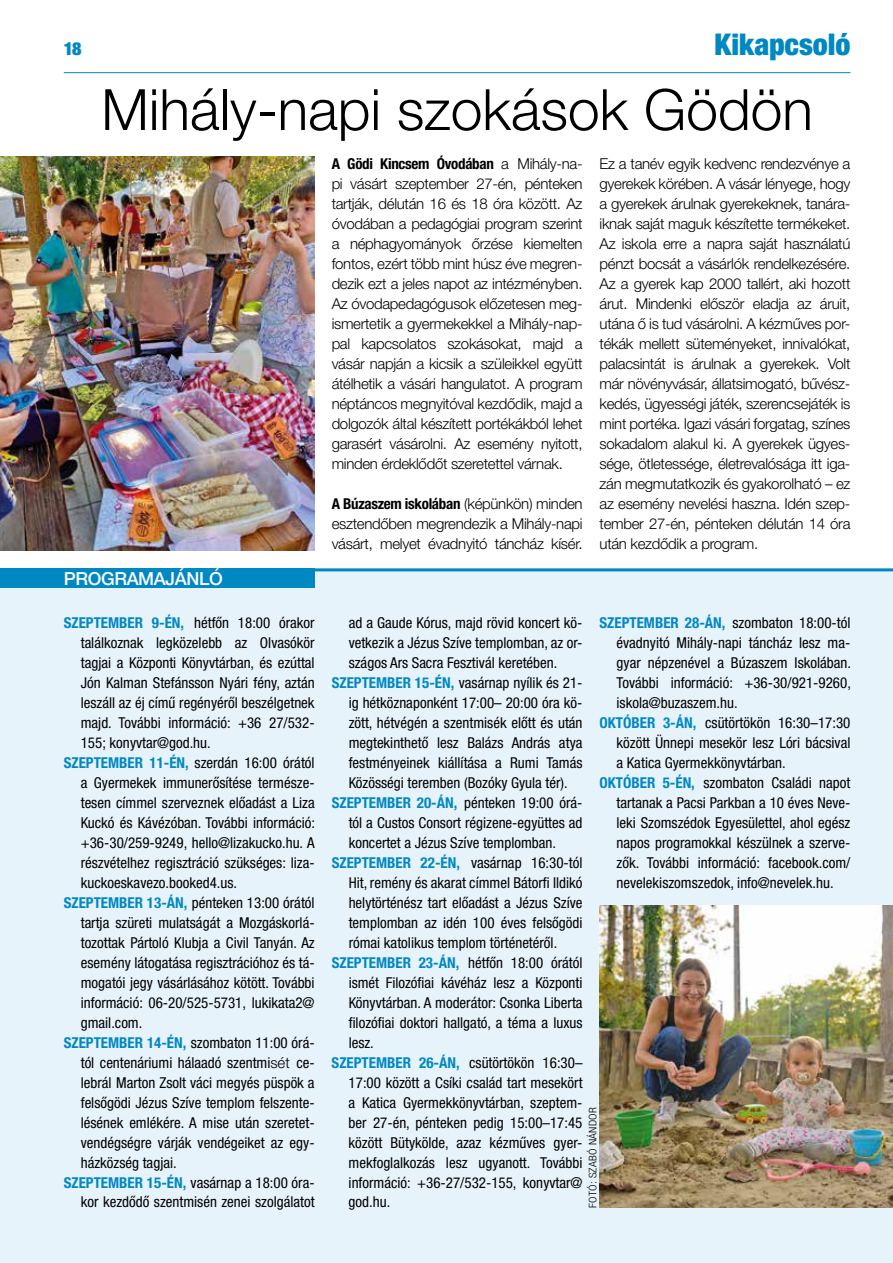
<style>
.page{position:relative;width:893px;height:1263px;background:#fff}
.page>*{position:absolute;margin:0;border:0;box-sizing:border-box;transform-origin:0 0}
.t1{font:300 57px "Helvetica Neue LT Pro";color:#000}
.t2{font:900 condensed 30px "Helvetica Neue LT Pro";color:#0088c2}
.t3{font:500 18px "Helvetica Neue LT Pro";letter-spacing:-.02em;color:#fff}
.t4{font:900 condensed 18px "Helvetica Neue LT Pro";color:#0088c2}
.t5{font:condensed 15px "Helvetica Neue LT Pro";color:#000}
.t6{font:300 15px/20px "Helvetica Neue LT Pro";letter-spacing:-.02em;color:#000;text-align:justify}
.t7{font:300 condensed 10.5px "Helvetica Neue LT Pro";letter-spacing:.02em;color:#000;scale:1.1 1}
.s1{font-weight:700;color:#0088c2}
.s2{font-weight:300;font-stretch:normal}
.s3{font-weight:700;font-stretch:condensed}
</style>
<div class="page">
<div style="left:0;top:568px;width:893px;height:695px;background:#e7f3fb"></div>
<hr style="left:64px;top:72px;width:786px;height:1px;background:#0088c2">
<img style="left:0;top:156px;width:314px;height:395px">
<hr style="left:0;top:568px;width:893px;height:3px;background:#0088c2">
<div style="left:0;top:568px;width:315px;height:20px;background:#0088c2"></div>
<img style="left:599px;top:905px;width:294px;height:302px">
<p class="t4" style="left:64px;top:37px;width:19px">18</p>
<h2 class="t2" style="left:714px;top:26px;width:137px">Kikapcsoló</h2>
<h1 class="t1" style="left:101px;top:75px;width:713px">Mihály-napi szokások Gödön</h1>
<p class="t3" style="left:64px;top:568px;width:161px">PROGRAMAJÁNLÓ</p>
<p class="t5" style="left:64px;top:614px;width:252px"><span class="s1">SZEPTEMBER 9-ÉN,</span> hétfőn 18:00 órakor</p>
<p class="t5" style="left:81px;top:634px;width:235px">találkoznak legközelebb az Olvasókör</p>
<p class="t5" style="left:81px;top:654px;width:235px">tagjai a Központi Könyvtárban, és ezúttal</p>
<p class="t5" style="left:81px;top:674px;width:235px">Jón Kalman Stefánsson Nyári fény, aztán</p>
<p class="t5" style="left:81px;top:694px;width:235px">leszáll az éj című regényéről beszélgetnek</p>
<p class="t5" style="left:81px;top:714px;width:235px">majd. További információ: +36 27/532-</p>
<p class="t5" style="left:81px;top:734px;width:132px">155; konyvtar@god.hu.</p>
<p class="t5" style="left:64px;top:754px;width:252px"><span class="s1">SZEPTEMBER 11-ÉN,</span> szerdán 16:00 órától</p>
<p class="t5" style="left:81px;top:774px;width:235px">a Gyermekek immunerősítése természe-</p>
<p class="t5" style="left:81px;top:794px;width:235px">tesen címmel szerveznek előadást a Liza</p>
<p class="t5" style="left:81px;top:814px;width:236px">Kuckó és Kávézóban. További információ:</p>
<p class="t5" style="left:81px;top:834px;width:235px">+36-30/259-9249, hello@lizakucko.hu. A</p>
<p class="t5" style="left:81px;top:854px;width:235px">részvételhez regisztráció szükséges: liza-</p>
<p class="t5" style="left:81px;top:874px;width:158px">kuckoeskavezo.booked4.us.</p>
<p class="t5" style="left:64px;top:894px;width:252px"><span class="s1">SZEPTEMBER 13-ÁN,</span> pénteken 13:00 órától</p>
<p class="t5" style="left:81px;top:914px;width:235px">tartja szüreti mulatságát a Mozgáskorlá-</p>
<p class="t5" style="left:81px;top:934px;width:235px">tozottak Pártoló Klubja a Civil Tanyán. Az</p>
<p class="t5" style="left:81px;top:954px;width:235px">esemény látogatása regisztrációhoz és tá-</p>
<p class="t5" style="left:81px;top:974px;width:235px">mogatói jegy vásárlásához kötött. További</p>
<p class="t5" style="left:81px;top:994px;width:235px">információ: 06-20/525-5731, lukikata2@</p>
<p class="t5" style="left:81px;top:1014px;width:63px">gmail.com.</p>
<p class="t5" style="left:64px;top:1034px;width:252px"><span class="s1">SZEPTEMBER 14-ÉN,</span> szombaton 11:00 órá-</p>
<p class="t5" style="left:81px;top:1054px;width:235px">tól centenáriumi hálaadó szentmi<span class="s2">sét</span> ce-</p>
<p class="t5" style="left:81px;top:1074px;width:235px">lebrál Marton Zsolt váci megyés püspök a</p>
<p class="t5" style="left:81px;top:1094px;width:235px">felsőgödi Jézus Szíve templom felszente-</p>
<p class="t5" style="left:81px;top:1113px;width:235px">lésének emlékére. A mise után szeretet-</p>
<p class="t5" style="left:81px;top:1133px;width:235px">vendégségre várják vendégeiket az egy-</p>
<p class="t5" style="left:81px;top:1153px;width:97px">házközség tagjai.</p>
<p class="t5" style="left:64px;top:1173px;width:252px"><span class="s1">SZEPTEMBER 15-ÉN,</span> vasárnap a 18:00 óra-</p>
<p class="t5" style="left:81px;top:1193px;width:235px">kor kezdődő szentmisén zenei szolgálatot</p>
<p class="t6" style="left:332px;top:154px;width:252px"><span class="s3">A Gödi Kincsem Óvodában</span> a Mihály-na&shy;pi vásárt szeptember 27-én, pénteken tartják, délután 16 és 18 óra között. Az óvodában a pedagógiai program szerint a néphagyományok őrzése kiemelten fontos, ezért több mint húsz éve megren&shy;dezik ezt a jeles napot az intézményben.<br>Az óvodapedagógusok előzetesen meg&shy;ismertetik a gyermekekkel a Mihály-nap&shy;pal kapcsolatos szokásokat, majd a vásár napján a kicsik a szüleikkel együtt átélhetik a vásári hangulatot. A program néptáncos megnyitóval kezdődik, majd a dolgozók által készített portékákból lehet garasért vásárolni. Az esemény nyitott, minden érdeklődőt szeretettel várnak.</p>
<p class="t6" style="left:332px;top:493px;width:252px"><span class="s3">A Búzaszem iskolában</span> (képünkön) minden esztendőben megrendezik a Mihály-napi vásárt, melyet évadnyitó táncház kísér.</p>
<p class="t6" style="left:600px;top:154px;width:252px">Ez a tanév egyik kedvenc rendezvénye a gyerekek körében. A vásár lényege, hogy a gyerekek árulnak gyerekeknek, tanára&shy;iknak saját maguk készítette termékeket.<br>Az iskola erre a napra saját használatú pénzt bocsát a vásárlók rendelkezésére.<br>Az a gyerek kap 2000 tallért, aki hozott árut. Mindenki először eladja az áruit, utána ő is tud vásárolni. A kézműves por&shy;tékák mellett süteményeket, innivalókat, palacsintát is árulnak a gyerekek. Volt már növényvásár, állatsimogató, bűvész&shy;kedés, ügyességi játék, szerencsejáték is mint portéka. Igazi vásári forgatag, színes sokadalom alakul ki. A gyerekek ügyes&shy;sége, ötletessége, életrevalósága itt iga&shy;zán megmutatkozik és gyakorolható – ez az esemény nevelési haszna. Idén szep&shy;tember 27-én, pénteken délután 14 óra után kezdődik a program.</p>
<p class="t5" style="left:599px;top:614px;width:252px"><span class="s1">SZEPTEMBER 28-ÁN,</span> szombaton 18:00-tól</p>
<p class="t5" style="left:616px;top:634px;width:235px">évadnyitó Mihály-napi táncház lesz ma-</p>
<p class="t5" style="left:616px;top:654px;width:236px">gyar népzenével a Búzaszem Iskolában.</p>
<p class="t5" style="left:616px;top:674px;width:236px">További információ: +36-30/921-9260,</p>
<p class="t5" style="left:616px;top:694px;width:123px">iskola@buzaszem.hu.</p>
<p class="t5" style="left:599px;top:714px;width:252px"><span class="s1">OKTÓBER 3-ÁN,</span> csütörtökön 16:30–17:30</p>
<p class="t5" style="left:616px;top:734px;width:235px">között Ünnepi mesekör lesz Lóri bácsival</p>
<p class="t5" style="left:616px;top:754px;width:171px">a Katica Gyermekkönyvtárban.</p>
<p class="t5" style="left:599px;top:774px;width:252px"><span class="s1">OKTÓBER 5-ÉN,</span> szombaton Családi napot</p>
<p class="t5" style="left:616px;top:794px;width:235px">tartanak a Pacsi Parkban a 10 éves Neve-</p>
<p class="t5" style="left:616px;top:814px;width:235px">leki Szomszédok Egyesülettel, ahol egész</p>
<p class="t5" style="left:616px;top:834px;width:235px">napos programokkal készülnek a szerve-</p>
<p class="t5" style="left:616px;top:854px;width:235px">zők. További információ: facebook.com/</p>
<p class="t5" style="left:616px;top:874px;width:219px">nevelekiszomszedok, info@nevelek.hu.</p>
<p class="t5" style="left:349px;top:614px;width:235px">ad a Gaude Kórus, majd rövid koncert kö-</p>
<p class="t5" style="left:349px;top:634px;width:235px">vetkezik a Jézus Szíve templomban, az or-</p>
<p class="t5" style="left:349px;top:654px;width:210px">szágos Ars Sacra Fesztivál keretében.</p>
<p class="t5" style="left:332px;top:674px;width:252px"><span class="s1">SZEPTEMBER 15-ÉN,</span> vasárnap nyílik és 21-</p>
<p class="t5" style="left:349px;top:694px;width:235px">ig hétköznaponként 17:00– 20:00 óra kö-</p>
<p class="t5" style="left:349px;top:714px;width:235px">zött, hétvégén a szentmisék előtt és után</p>
<p class="t5" style="left:349px;top:734px;width:235px">megtekinthető lesz Balázs András atya</p>
<p class="t5" style="left:349px;top:754px;width:235px">festményeinek kiállítása a Rumi Tamás</p>
<p class="t5" style="left:349px;top:774px;width:220px">Közösségi teremben (Bozóky Gyula tér).</p>
<p class="t5" style="left:332px;top:794px;width:252px"><span class="s1">SZEPTEMBER 20-ÁN,</span> pénteken 19:00 órá-</p>
<p class="t5" style="left:349px;top:814px;width:235px">tól a Custos Consort régizene-együttes ad</p>
<p class="t5" style="left:349px;top:834px;width:209px">koncertet a Jézus Szíve templomban.</p>
<p class="t5" style="left:332px;top:854px;width:252px"><span class="s1">SZEPTEMBER 22-ÉN,</span> vasárnap 16:30-tól</p>
<p class="t5" style="left:349px;top:874px;width:235px">Hit, remény és akarat címmel Bátorfi Ildikó</p>
<p class="t5" style="left:349px;top:894px;width:235px">helytörténész tart előadást a Jézus Szíve</p>
<p class="t5" style="left:349px;top:914px;width:235px">templomban az idén 100 éves felsőgödi</p>
<p class="t5" style="left:349px;top:934px;width:210px">római katolikus templom történetéről.</p>
<p class="t5" style="left:332px;top:954px;width:252px"><span class="s1">SZEPTEMBER 23-ÁN,</span> hétfőn 18:00 órától</p>
<p class="t5" style="left:349px;top:974px;width:235px">ismét Filozófiai kávéház lesz a Központi</p>
<p class="t5" style="left:349px;top:994px;width:235px">Könyvtárban. A moderátor: Csonka Liberta</p>
<p class="t5" style="left:349px;top:1014px;width:235px">filozófiai doktori hallgató, a téma a luxus</p>
<p class="t5" style="left:349px;top:1034px;width:27px">lesz.</p>
<p class="t5" style="left:332px;top:1054px;width:252px"><span class="s1">SZEPTEMBER 26-ÁN,</span> csütörtökön 16:30–</p>
<p class="t5" style="left:349px;top:1074px;width:235px">17:00 között a Csíki család tart mesekört</p>
<p class="t5" style="left:349px;top:1094px;width:235px">a Katica Gyermekkönyvtárban, szeptem-</p>
<p class="t5" style="left:349px;top:1113px;width:235px">ber 27-én, pénteken pedig 15:00–17:45</p>
<p class="t5" style="left:349px;top:1133px;width:235px">között Bütykölde, azaz kézműves gyer-</p>
<p class="t5" style="left:349px;top:1153px;width:235px">mekfoglalkozás lesz ugyanott. További</p>
<p class="t5" style="left:349px;top:1173px;width:235px">információ: +36-27/532-155, konyvtar@</p>
<p class="t5" style="left:349px;top:1193px;width:43px">god.hu.</p>
<p class="t7" style="left:587px;top:1208px;width:93px;rotate:-90deg">FOTÓ: SZABÓ NÁNDOR</p>
</div>
